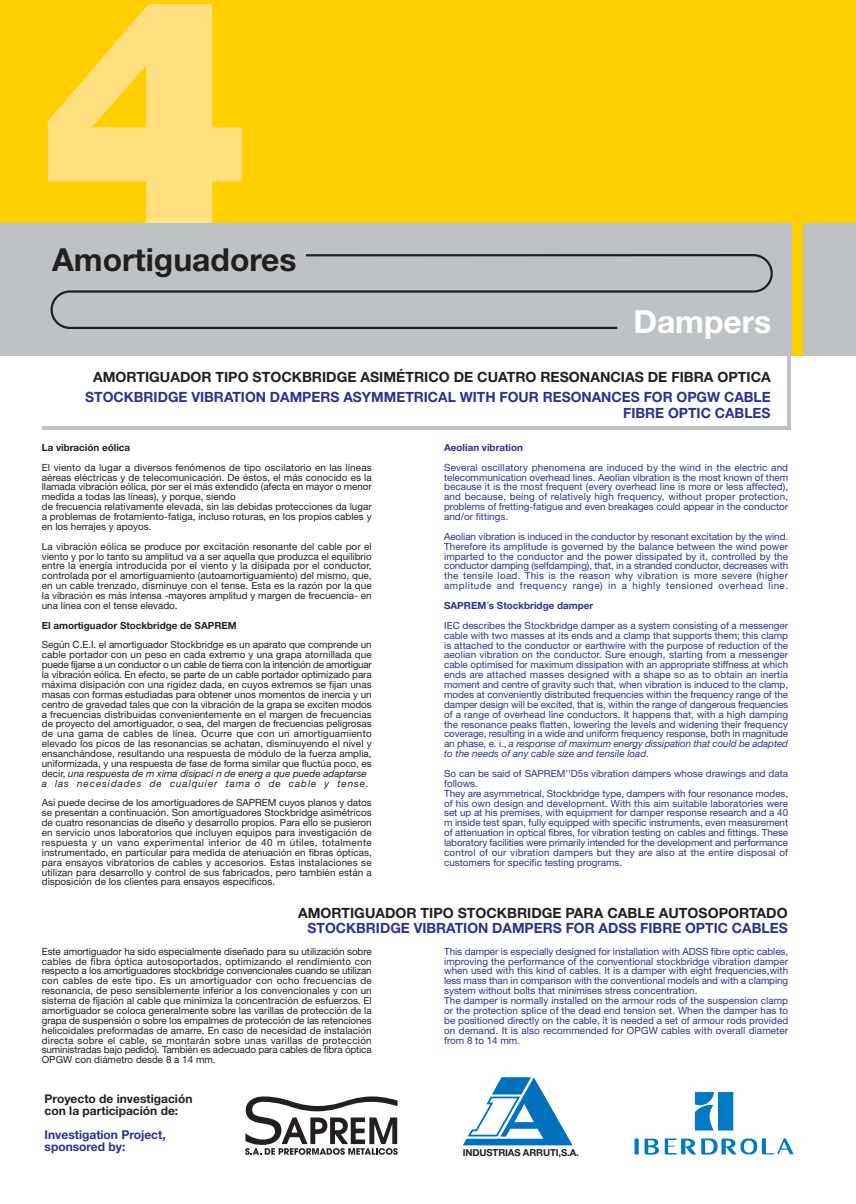
<style>
.page{position:relative;width:856px;height:1204px;background:#fff}
.page>*{position:absolute;margin:0;border:0;box-sizing:border-box;transform-origin:0 0}
.t1{font:900 318px "Helvetica Neue";color:#ffdf7f}
.t2{font:700 31.8px "Helvetica Neue";color:#231f20}
.t3{font:700 31.8px "Helvetica Neue";color:#fff}
.t4{font:700 14.1px/15.5px "Helvetica Neue";color:#2e3092;text-align:right}
.t5{font:700 14.1px "Helvetica Neue";color:#231f20}
.t6{font:700 12.15px/12.1px "Helvetica Neue";color:#2e3092}
.t7{font:700 12px/12px "Helvetica Neue";color:#231f20}
.t8{font:9.9px/9.9px "Helvetica Neue";color:#231f20;text-align:justify}
.t9{font:9.9px/9.9px "Helvetica Neue";color:#2e3092;text-align:justify}
.t10{font:700 9.9px "Helvetica Neue";color:#231f20}
.t11{font:700 9.9px "Helvetica Neue";color:#2e3092}
.t12{font:700 9.6px "Helvetica Neue";letter-spacing:-.015em;color:#231f20}
.s1{font-style:italic}
</style>
<div class="page">
<div style="left:0;top:0;width:856px;height:355px;background:#ffcf00"></div>
<div style="left:0;top:223px;width:791px;height:132px;background:#bfc2c4"></div>
<svg style="left:50px;top:254px;width:723px;height:75px"></svg>
<div style="left:803px;top:223px;width:53px;height:132px;background:#bfc2c4"></div>
<svg style="left:245px;top:1096px;width:153px;height:58px"></svg>
<svg style="left:463px;top:1077px;width:110px;height:68px"></svg>
<svg style="left:695px;top:1092px;width:38px;height:38px"></svg>
<svg style="left:634px;top:1138px;width:5px;height:16px"></svg>
<svg style="left:645px;top:1138px;width:14px;height:16px"></svg>
<svg style="left:665px;top:1138px;width:129px;height:16px"></svg>
<hr style="left:787px;top:233px;width:4px;height:194px;background:#bfc2c4">
<hr style="left:42px;top:426px;width:749px;height:3px;background:#bfc2c4">
<h1 class="t1" style="left:38px;top:-2px;width:214px">4</h1>
<h2 class="t2" style="left:52px;top:248px;width:246px">Amortiguadores</h2>
<h2 class="t3" style="left:633px;top:310px;width:139px">Dampers</h2>
<h3 class="t5" style="left:93px;top:372px;width:679px">AMORTIGUADOR TIPO STOCKBRIDGE ASIMÉTRICO DE CUATRO RESONANCIAS DE FIBRA OPTICA</h3>
<h3 class="t4" style="left:85px;top:390px;width:687px">STOCKBRIDGE VIBRATION DAMPERS ASYMMETRICAL WITH FOUR RESONANCES FOR OPGW CABLE<br>FIBRE OPTIC CABLES</h3>
<p class="t10" style="left:42px;top:444px;width:90px">La vibración eólica</p>
<p class="t8" style="left:42px;top:463px;width:331px;text-align:left">El viento da lugar a diversos fenómenos de tipo oscilatorio en las líneas aéreas eléctricas y de telecomunicación. De éstos, el más conocido es la llamada vibración eólica, por ser el más extendido (afecta en mayor o menor medida a todas las líneas), y porque, siendo<br>de frecuencia relativamente elevada, sin las debidas protecciones da lugar a problemas de frotamiento-fatiga, incluso roturas, en los propios cables y en los herrajes y apoyos.</p>
<p class="t8" style="left:42px;top:542px;width:331px">La vibración eólica se produce por excitación resonante del cable por el viento y por lo tanto su amplitud va a ser aquella que produzca el equilibrio entre la energía introducida por el viento y la disipada por el conductor, controlada por el amortiguamiento (autoamortiguamiento) del mismo, que, en un cable trenzado, disminuye con el tense. Esta es la razón por la que la vibración es más intensa -mayores amplitud y margen de frecuencia- en una línea con el tense elevado.</p>
<p class="t10" style="left:42px;top:621px;width:197px">El amortiguador Stockbridge de SAPREM</p>
<p class="t8" style="left:42px;top:641px;width:331px;text-align:left">Según C.E.I. el amortiguador Stockbridge es un aparato que comprende un cable portador con un peso en cada extremo y una grapa atornillada que puede fijarse a un conductor o un cable de tierra con la intención de amortiguar la vibración eólica. En efecto, se parte de un cable portador optimizado para máxima disipación con una rigidez dada, en cuyos extremos se fijan unas masas con formas estudiadas para obtener unos momentos de inercia y un centro de gravedad tales que con la vibración de la grapa se exciten modos a frecuencias distribuidas convenientemente en el margen de frecuencias de proyecto del amortiguador, o sea, del margen de frecuencias peligrosas de una gama de cables de línea. Ocurre que con un amortiguamiento elevado los picos de las resonancias se achatan, disminuyendo el nivel y ensanchándose, resultando una respuesta de módulo de la fuerza amplia, uniformizada, y una respuesta de fase de forma similar que fluctúa poco, es decir, <span class="s1">una respuesta de m xima disipaci n de energ a que puede adaptarse a las necesidades de cualquier tama o de cable y tense.</span></p>
<p class="t8" style="left:42px;top:799px;width:331px">Así puede decirse de los amortiguadores de SAPREM cuyos planos y datos se presentan a continuación. Son amortiguadores Stockbridge asimétricos de cuatro resonancias de diseño y desarrollo propios. Para ello se pusieron en servicio unos laboratorios que incluyen equipos para investigación de respuesta y un vano experimental interior de 40 m útiles, totalmente instrumentado, en particular para medida de atenuación en fibras ópticas, para ensayos vibratorios de cables y accesorios. Estas instalaciones se utilizan para desarrollo y control de sus fabricados, pero también están a disposición de los clientes para ensayos específicos.</p>
<p class="t11" style="left:444px;top:444px;width:80px">Aeolian vibration</p>
<p class="t9" style="left:444px;top:463px;width:346px">Several oscillatory phenomena are induced by the wind in the electric and telecommunication overhead lines. Aeolian vibration is the most known of them because it is the most frequent (every overhead line is more or less affected), and because, being of relatively high frequency, without proper protection, problems of fretting-fatigue and even breakages could appear in the conductor and/or fittings.</p>
<p class="t9" style="left:444px;top:532px;width:346px">Aeolian vibration is induced in the conductor by resonant excitation by the wind.<br>Therefore its amplitude is governed by the balance between the wind power imparted to the conductor and the power dissipated by it, controlled by the conductor damping (selfdamping), that, in a stranded conductor, decreases with the tensile load. This is the reason why vibration is more severe (higher amplitude and frequency range) in a highly tensioned overhead line.</p>
<p class="t11" style="left:444px;top:602px;width:151px">SAPREM´s Stockbridge damper</p>
<p class="t9" style="left:444px;top:621px;width:346px">IEC describes the Stockbridge damper as a system consisting of a messenger cable with two masses at its ends and a clamp that supports them; this clamp is attached to the conductor or earthwire with the purpose of reduction of the aeolian vibration on the conductor. Sure enough, starting from a messenger cable optimised for maximum dissipation with an appropriate stiffness at which ends are attached masses designed with a shape so as to obtain an inertia moment and centre of gravity such that, when vibration is induced to the clamp, modes at conveniently distributed frequencies within the frequency range of the damper design will be excited, that is, within the range of dangerous frequencies of a range of overhead line conductors. It happens that, with a high damping the resonance peaks flatten, lowering the levels and widening their frequency coverage, resulting in a wide and uniform frequency response, both in magnitude an phase, e. i., <span class="s1">a response of maximum energy dissipation that could be adapted to the needs of any cable size and tensile load</span>.</p>
<p class="t9" style="left:444px;top:769px;width:346px;text-align:left">So can be said of SAPREM’'D5s vibration dampers whose drawings and data follows.<br>They are asymmetrical, Stockbridge type, dampers with four resonance modes, of his own design and development. With this aim suitable laboratories were set up at his premises, with equipment for damper response research and a 40 m inside test span, fully equipped with specific instruments, even measurement of attenuation in optical fibres, for vibration testing on cables and fittings. These laboratory facilities were primarily intended for the development and performance control of our vibration dampers but they are also at the entire disposal of customers for specific testing programs.</p>
<h3 class="t5" style="left:298px;top:907px;width:491px">AMORTIGUADOR TIPO STOCKBRIDGE PARA CABLE AUTOSOPORTADO</h3>
<h3 class="t4" style="left:308px;top:921px;width:482px">STOCKBRIDGE VIBRATION DAMPERS FOR ADSS FIBRE OPTIC CABLES</h3>
<p class="t8" style="left:42px;top:947px;width:331px">Este amortiguador ha sido especialmente diseñado para su utilización sobre cables de fibra óptica autosoportados, optimizando el rendimiento con respecto a los amortiguadores stockbridge convencionales cuando se utilizan con cables de este tipo. Es un amortiguador con ocho frecuencias de resonancia, de peso sensiblemente inferior a los convencionales y con un sistema de fijación al cable que minimiza la concentración de esfuerzos. El amortiguador se coloca generalmente sobre las varillas de protección de la grapa de suspensión o sobre los empalmes de protección de las retenciones helicoidales preformadas de amarre. En caso de necesidad de instalación directa sobre el cable, se montarán sobre unas varillas de protección suministradas bajo pedido). También es adecuado para cables de fibra óptica OPGW con diámetro desde 8 a 14 mm.</p>
<p class="t7" style="left:45px;top:1093px;width:149px">Proyecto de investigación con la participación de:</p>
<p class="t6" style="left:45px;top:1129px;width:123px">Investigation Project, sponsored by:</p>
<p class="t9" style="left:444px;top:947px;width:346px;text-align:left">This damper is especially designed for installation with ADSS fibre optic cables, improving the performance of the conventional stockbridge vibration damper when used with this kind of cables. It is a damper with eight frequencies,with less mass than in comparison with the conventional models and with a clamping system without bolts that minimises stress concentration.<br>The damper is normally installed on the armour rods of the suspension clamp or the protection splice of the dead end tension set. When the damper has to be positioned directly on the cable, it is needed a set of armour rods provided on demand. It is also recommended for OPGW cables with overall diameter from 8 to 14 mm.</p>
<p class="t12" style="left:463px;top:1149px;width:118px">INDUSTRIAS ARRUTI,S.A.</p>
</div>
